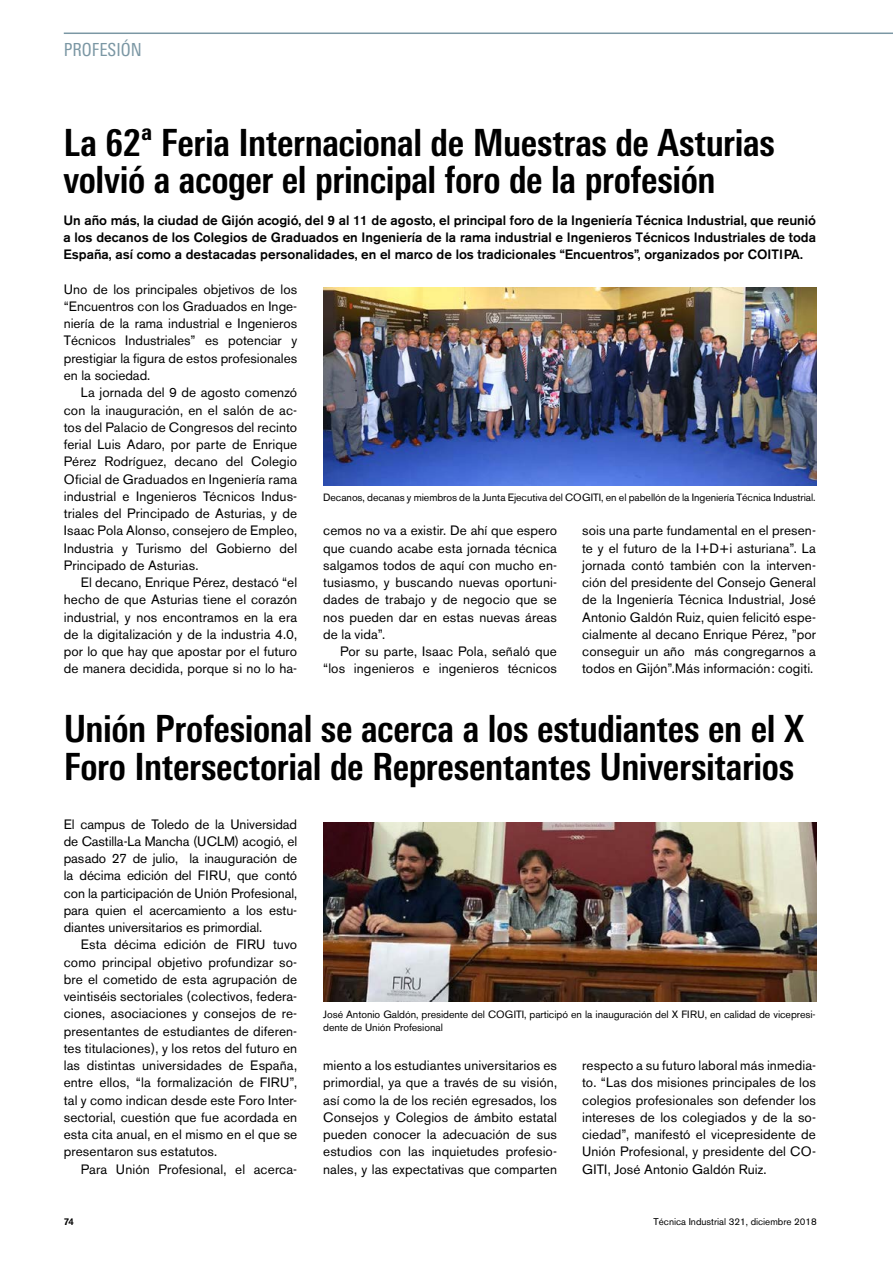
<style>
.page{position:relative;width:893px;height:1263px;background:#fff}
.page>*{position:absolute;margin:0;border:0;box-sizing:border-box;transform-origin:0 0}
.t1{font:700 condensed 37.5px/37.5px "LT Univers";letter-spacing:-.01em;color:#000}
.t2{font:condensed 18px "LT Univers";color:#7b97a4}
.t3{font:13.5px/17.2px "Akzidenz Grotesk BE";letter-spacing:.005em;color:#000;text-align:justify}
.t4{font:500 13.5px/17.2px "Akzidenz Grotesk BE";color:#000;text-align:justify}
.t5{font:10.5px/12.6px "Akzidenz Grotesk BE";letter-spacing:-.005em;color:#000}
.t6{font:9.75px "Akzidenz Grotesk BE";color:#000}
.t7{font:500 9.75px "Akzidenz Grotesk BE";color:#000}
</style>
<div class="page">
<hr style="left:64px;top:33px;width:829px;height:1px;background:#7b97a4">
<img style="left:323px;top:287px;width:493px;height:199px">
<img style="left:323px;top:822px;width:493px;height:179px">
<h2 class="t2" style="left:64px;top:39px;width:80px">PROFESIÓN</h2>
<h1 class="t1" style="left:63px;top:123px;width:713px">La 62ª Feria Internacional de Muestras de Asturias volvió a acoger el principal foro de la profesión</h1>
<p class="t4" style="left:63px;top:211px;width:754px">Un año más, la ciudad de Gijón acogió, del 9 al 11 de agosto, el principal foro de la Ingeniería Técnica Industrial, que reunió a los decanos de los Colegios de Graduados en Ingeniería de la rama industrial e Ingenieros Técnicos Industriales de toda España, así como a destacadas personalidades, en el marco de los tradicionales “Encuentros”, organizados por COITIPA.</p>
<p class="t3" style="left:64px;top:280px;width:235px">Uno de los principales objetivos de los “Encuentros con los Graduados en Inge&shy;niería de la rama industrial e Ingenieros Técnicos Industriales” es potenciar y prestigiar la figura de estos profesionales en la sociedad.</p>
<p class="t3" style="left:64px;top:384px;width:235px;text-indent:17px">La jornada del 9 de agosto comenzó con la inauguración, en el salón de ac&shy;tos del Palacio de Congresos del recinto ferial Luis Adaro, por parte de Enrique Pérez Rodríguez, decano del Colegio Oficial de Graduados en Ingeniería rama industrial e Ingenieros Técnicos Indus&shy;triales del Principado de Asturias, y de Isaac Pola Alonso, consejero de Empleo, Industria y Turismo del Gobierno del Principado de Asturias.</p>
<p class="t3" style="left:64px;top:574px;width:235px;text-indent:17px">El decano, Enrique Pérez, destacó “el hecho de que Asturias tiene el corazón industrial, y nos encontramos en la era de la digitalización y de la industria 4.0, por lo que hay que apostar por el futuro de manera decidida, porque si no lo ha-</p>
<p class="t5" style="left:323px;top:491px;width:494px">Decanos, decanas y miembros de la Junta Ejecutiva del COGITI, en el pabellón de la Ingeniería Técnica Industrial.</p>
<p class="t3" style="left:323px;top:522px;width:235px">cemos no va a existir. De ahí que espero que cuando acabe esta jornada técnica salgamos todos de aquí con mucho en&shy;tusiasmo, y buscando nuevas oportuni&shy;dades de trabajo y de negocio que se nos pueden dar en estas nuevas áreas de la vida”.</p>
<p class="t3" style="left:323px;top:643px;width:235px;text-align:right">Por su parte, Isaac Pola, señaló que “los ingenieros e ingenieros técnicos</p>
<p class="t3" style="left:582px;top:522px;width:235px">sois una parte fundamental en el presen&shy;te y el futuro de la I+D+i asturiana”. La jornada contó también con la interven&shy;ción del presidente del Consejo General de la Ingeniería Técnica Industrial, José Antonio Galdón Ruiz, quien felicitó espe&shy;cialmente al decano Enrique Pérez, ”por conseguir un año más congregarnos a todos en Gijón”.Más información: cogiti.</p>
<h1 class="t1" style="left:64px;top:710px;width:742px">Unión Profesional se acerca a los estudiantes en el X<br>Foro Intersectorial de Representantes Universitarios</h1>
<p class="t3" style="left:64px;top:815px;width:235px">El campus de Toledo de la Universidad de Castilla-La Mancha (UCLM) acogió, el pasado 27 de julio, la inauguración de la décima edición del FIRU, que contó con la participación de Unión Profesional, para quien el acercamiento a los estu&shy;diantes universitarios es primordial.</p>
<p class="t3" style="left:64px;top:936px;width:235px;text-indent:17px">Esta décima edición de FIRU tuvo como principal objetivo profundizar so&shy;bre el cometido de esta agrupación de veintiséis sectoriales (colectivos, federa&shy;ciones, asociaciones y consejos de re&shy;presentantes de estudiantes de diferen&shy;tes titulaciones), y los retos del futuro en las distintas universidades de España, entre ellos, “la formalización de FIRU”, tal y como indican desde este Foro Inter&shy;sectorial, cuestión que fue acordada en esta cita anual, en el mismo en el que se presentaron sus estatutos.</p>
<p class="t3" style="left:81px;top:1160px;width:218px">Para Unión Profesional, el acerca-</p>
<p class="t5" style="left:323px;top:1008px;width:494px">José Antonio Galdón, presidente del COGITI, participó en la inauguración del X FIRU, en calidad de vicepresi&shy;dente de Unión Profesional</p>
<p class="t3" style="left:323px;top:1057px;width:235px">miento a los estudiantes universitarios es primordial, ya que a través de su visión, así como la de los recién egresados, los Consejos y Colegios de ámbito estatal pueden conocer la adecuación de sus estudios con las inquietudes profesio&shy;nales, y las expectativas que comparten</p>
<p class="t3" style="left:582px;top:1057px;width:235px">respecto a su futuro laboral más inmedia&shy;to. “Las dos misiones principales de los colegios profesionales son defender los intereses de los colegiados y de la so&shy;ciedad”, manifestó el vicepresidente de Unión Profesional, y presidente del CO-GITI, José Antonio Galdón Ruiz.</p>
<p class="t7" style="left:64px;top:1216px;width:12px">74</p>
<p class="t6" style="left:654px;top:1216px;width:165px">Técnica Industrial 321, diciembre 2018</p>
</div>
